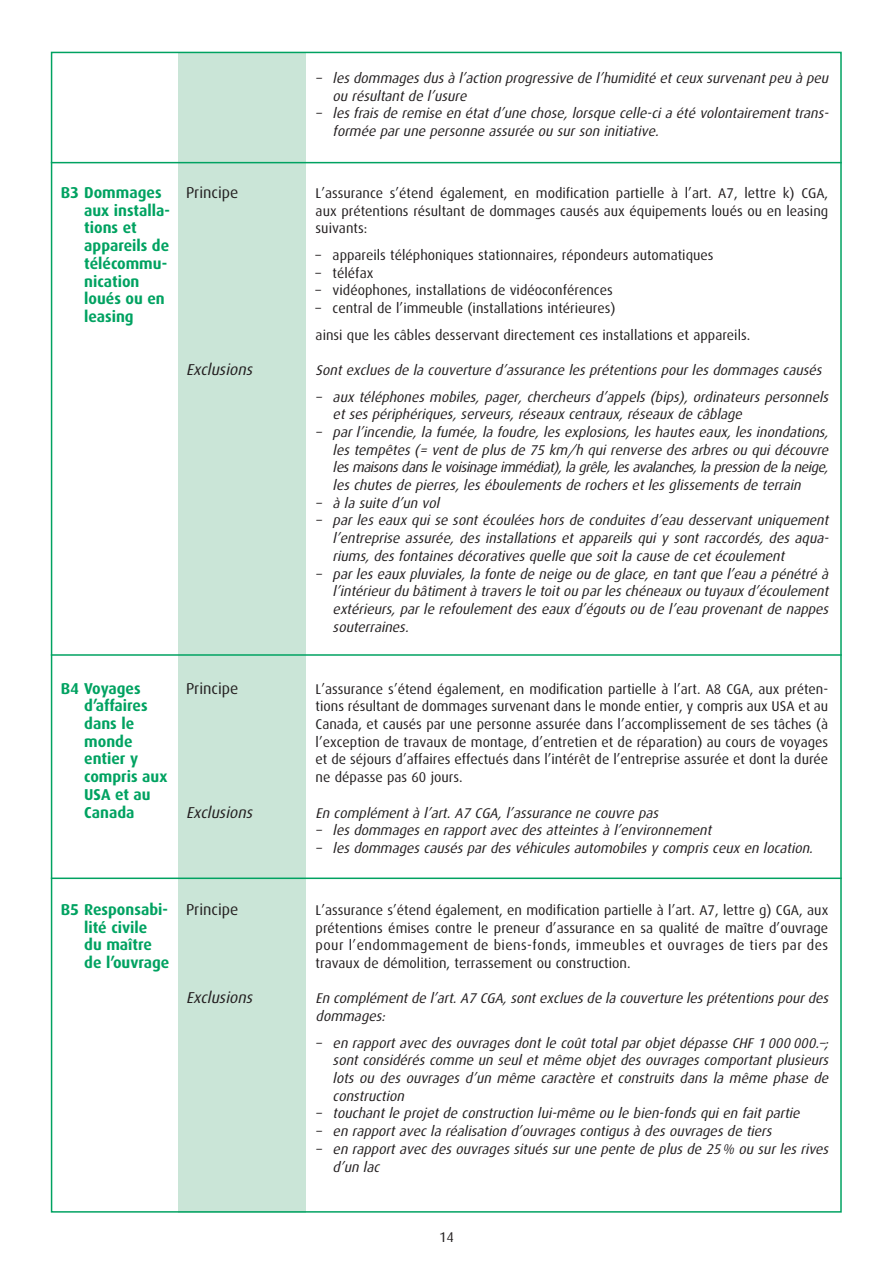
<style>
.page{position:relative;width:893px;height:1263px;background:#fff}
.page>*{position:absolute;margin:0;border:0;box-sizing:border-box;transform-origin:0 0}
.t1{font:700 15.75px/17.7px "Dax";color:#00a261}
.t2{font:italic 15.75px "Dax";color:#231f20}
.t3{font:15.75px "Dax";color:#231f20}
.t4{font:italic 14.1px/17.7px "Dax";color:#231f20}
.t5{font:14.1px/17.7px "Dax";color:#231f20;text-align:justify}
</style>
<div class="page">
<div style="left:178px;top:52px;width:128px;height:1160px;background:#cae5d7"></div>
<hr style="left:51px;top:162px;width:791px;height:1px;background:#00a261">
<hr style="left:51px;top:654px;width:791px;height:2px;background:#00a261">
<hr style="left:51px;top:877px;width:791px;height:2px;background:#00a261">
<p class="t1" style="left:84px;top:185px;width:87px;text-indent:-23px">B3 Dommages aux installa&shy;tions et appareils de télécommu&shy;nication loués ou en leasing</p>
<p class="t3" style="left:186px;top:186px;width:54px">Principe</p>
<p class="t2" style="left:186px;top:363px;width:71px">Exclusions</p>
<p class="t1" style="left:84px;top:680px;width:85px;text-indent:-23px">B4 Voyages d’affaires dans le monde entier y compris aux<br>USA et au<br>Canada</p>
<p class="t3" style="left:186px;top:681px;width:54px">Principe</p>
<p class="t2" style="left:186px;top:805px;width:71px">Exclusions</p>
<p class="t1" style="left:84px;top:902px;width:87px;text-indent:-23px">B5 Responsabi&shy;lité civile<br>du maître de l’ouvrage</p>
<p class="t3" style="left:186px;top:903px;width:54px">Principe</p>
<p class="t2" style="left:186px;top:991px;width:71px">Exclusions</p>
<p class="t4" style="left:333px;top:70px;width:500px;text-indent:-17px">– les dommages dus à l’action progressive de l’humidité et ceux survenant peu à peu ou résultant de l’usure</p>
<p class="t4" style="left:333px;top:105px;width:500px;text-indent:-17px">– les frais de remise en état d’une chose, lorsque celle-ci a été volontairement trans&shy;formée par une personne assurée ou sur son initiative.</p>
<p class="t5" style="left:316px;top:185px;width:514px">L’assurance s’étend également, en modification partielle à l’art. A7, lettre k) CGA, aux prétentions résultant de dommages causés aux équipements loués ou en leasing suivants:</p>
<p class="t5" style="left:316px;top:247px;width:399px">– appareils téléphoniques stationnaires, répondeurs automatiques</p>
<p class="t5" style="left:316px;top:265px;width:59px">– téléfax</p>
<p class="t5" style="left:316px;top:282px;width:299px">– vidéophones, installations de vidéoconférences</p>
<p class="t5" style="left:316px;top:296px;width:436px;line-height:26.5px">– central de l’immeuble (installations intérieures)<br>ainsi que les câbles desservant directement ces installations et appareils.</p>
<p class="t4" style="left:316px;top:362px;width:510px">Sont exclues de la couverture d’assurance les prétentions pour les dommages causés</p>
<p class="t4" style="left:333px;top:389px;width:500px;text-indent:-17px">– aux téléphones mobiles, pager, chercheurs d’appels (bips), ordinateurs personnels et ses périphériques, serveurs, réseaux centraux, réseaux de câblage</p>
<p class="t4" style="left:333px;top:424px;width:500px;text-align:justify;text-indent:-17px">– par l’incendie, la fumée, la foudre, les explosions, les hautes eaux, les inondations, les tempêtes (= vent de plus de 75 km/h qui renverse des arbres ou qui découvre lesmaisonsdansle voisinage immédiat),la grêle,lesavalanches,la pression de la neige, les chutes de pierres, les éboulements de rochers et les glissements de terrain</p>
<p class="t4" style="left:316px;top:495px;width:128px">– à la suite d’un vol</p>
<p class="t4" style="left:333px;top:513px;width:500px;text-align:justify;text-indent:-17px">– par les eaux qui se sont écoulées hors de conduites d’eau desservant uniquement l’entreprise assurée, des installations et appareils qui y sont raccordés, des aqua&shy;riums, des fontaines décoratives quelle que soit la cause de cet écoulement</p>
<p class="t4" style="left:333px;top:566px;width:500px;text-align:justify;text-indent:-17px">– par les eaux pluviales, la fonte de neige ou de glace, en tant que l’eau a pénétré à l’intérieur du bâtiment à travers le toit ou par les chéneaux ou tuyaux d’écoulement extérieurs, par le refoulement des eaux d’égouts ou de l’eau provenant de nappes souterraines.</p>
<p class="t5" style="left:316px;top:681px;width:514px">L’assurance s’étend également, en modification partielle à l’art. A8 CGA, aux préten&shy;tions résultant de dommages survenant dans le monde entier, y compris aux USA et au Canada, et causés par une personne assurée dans l’accomplissement de ses tâches (à l’exception de travaux de montage, d’entretien et de réparation) au cours de voyages et de séjours d’affaires effectués dans l’intérêt de l’entreprise assurée et dont la durée ne dépasse pas 60 jours.</p>
<p class="t4" style="left:316px;top:805px;width:347px">En complément à l’art. A7 CGA, l’assurance ne couvre pas</p>
<p class="t4" style="left:316px;top:822px;width:400px">– les dommages en rapport avec des atteintes à l’environnement</p>
<p class="t4" style="left:316px;top:840px;width:502px">– les dommages causés par des véhicules automobiles y compris ceux en location.</p>
<p class="t5" style="left:316px;top:902px;width:514px">L’assurance s’étend également, en modification partielle à l’art. A7, lettre g) CGA, aux prétentions émises contre le preneur d’assurance en sa qualité de maître d’ouvrage pour l’endommagement de biens-fonds, immeubles et ouvrages de tiers par des travaux de démolition, terrassement ou construction.</p>
<p class="t4" style="left:316px;top:990px;width:517px">En complémentde l’art.A7 CGA,sontexclues de la couverture les prétentions pourdes dommages:</p>
<p class="t4" style="left:333px;top:1035px;width:500px;text-align:justify;text-indent:-17px">– en rapport avec des ouvrages dont le coût total par objet dépasse CHF 1 000 000.–; sont considérés comme un seul et même objet des ouvrages comportant plusieurs lots ou des ouvrages d’un même caractère et construits dans la même phase de construction</p>
<p class="t4" style="left:316px;top:1105px;width:488px">– touchant le projet de construction lui-même ou le bien-fonds qui en fait partie</p>
<p class="t4" style="left:316px;top:1123px;width:460px">– en rapport avec la réalisation d’ouvrages contigus à des ouvrages de tiers</p>
<p class="t4" style="left:333px;top:1141px;width:500px;text-indent:-17px">– en rapport avec des ouvrages situés sur une pente de plus de 25% ou sur les rives d’un lac</p>
<p class="t5" style="left:439px;top:1229px;width:16px">14</p>
</div>
